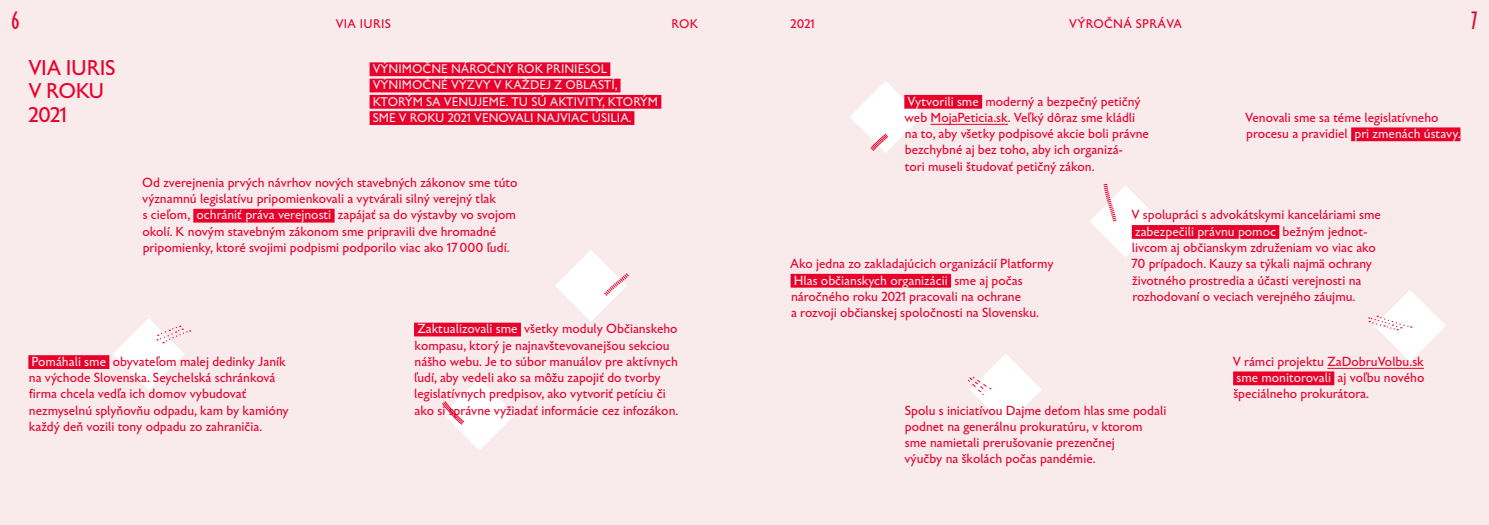
<style>
.page{position:relative;width:1489px;height:525px;background:#fff}
.page>*{position:absolute;margin:0;border:0;box-sizing:border-box;transform-origin:0 0}
.t1{font:25px "BC Eric Machat Headline";color:#e8002a}
.t2{font:21.25px/23.8px "BC Eric Machat";letter-spacing:-.015em;color:#e8002a}
.t3{font:13.12px/16.2px "BC Eric Machat";color:#e8002a}
.t4{font:12.5px/16.2px "BC Eric Machat";color:#f9eaec}
.t5{font:12.5px "BC Eric Machat";letter-spacing:.025em;color:#e8002a}
.s1{color:#f9eaec}
</style>
<div class="page">
<div style="left:0;top:0;width:1488px;height:524px;background:#f9eaec"></div>
<hr style="left:1327px;top:367px;width:96px;height:1px;background:#e8002a">
<div style="left:1232px;top:371px;width:102px;height:14px;background:#e8002a"></div>
<div style="left:1131px;top:225px;width:148px;height:14px;background:#e8002a"></div>
<div style="left:1350px;top:127px;width:110px;height:14px;background:#e8002a"></div>
<div style="left:790px;top:274px;width:161px;height:13px;background:#e8002a"></div>
<div style="left:369px;top:62px;width:241px;height:14px;background:#e8002a"></div>
<div style="left:369px;top:79px;width:251px;height:13px;background:#e8002a"></div>
<div style="left:369px;top:95px;width:292px;height:14px;background:#e8002a"></div>
<div style="left:369px;top:111px;width:265px;height:14px;background:#e8002a"></div>
<div style="left:193px;top:209px;width:141px;height:13px;background:#e8002a"></div>
<div style="left:28px;top:355px;width:81px;height:14px;background:#e8002a"></div>
<div style="left:904px;top:95px;width:78px;height:14px;background:#e8002a"></div>
<hr style="left:930px;top:124px;width:77px;height:1px;background:#e8002a">
<div style="left:414px;top:322px;width:107px;height:14px;background:#e8002a"></div>
<svg style="left:555px;top:250px;width:74px;height:72px"></svg>
<svg style="left:1090px;top:183px;width:71px;height:74px"></svg>
<svg style="left:442px;top:379px;width:73px;height:71px"></svg>
<svg style="left:850px;top:81px;width:71px;height:72px"></svg>
<svg style="left:113px;top:318px;width:78px;height:72px"></svg>
<svg style="left:1368px;top:290px;width:77px;height:71px"></svg>
<svg style="left:968px;top:354px;width:73px;height:71px"></svg>
<h1 class="t1" style="left:11px;top:7px;width:9px">6</h1>
<p class="t5" style="left:336px;top:16px;width:57px">VIA IURIS</p>
<p class="t5" style="left:671px;top:16px;width:28px">ROK</p>
<p class="t5" style="left:790px;top:16px;width:26px">2021</p>
<p class="t5" style="left:1069px;top:16px;width:114px">VÝROČNÁ SPRÁVA</p>
<h1 class="t1" style="left:1471px;top:7px;width:7px">7</h1>
<h2 class="t2" style="left:28px;top:56px;width:89px">VIA IURIS<br>V ROKU<br>2021</h2>
<p class="t4" style="left:373px;top:61px;width:287px">VÝNIMOČNE NÁROČNÝ ROK PRINIESOL VÝNIMOČNÉ VÝZVY V KAŽDEJ Z OBLASTÍ, KTORÝM SA VENUJEME. TU SÚ AKTIVITY, KTORÝM SME V ROKU 2021 VENOVALI NAJVIAC ÚSILIA.</p>
<p class="t3" style="left:142px;top:174px;width:377px">Od zverejnenia prvých návrhov nových stavebných zákonov sme túto významnú legislatívu pripomienkovali a vytvárali silný verejný tlak<br>s cieľom, <span class="s1">ochrániť práva verejnosti</span> zapájať sa do výstavby vo svojom okolí. K novým stavebným zákonom sme pripravili dve hromadné pripomienky, ktoré svojimi podpismi podporilo viac ako 17000 ľudí.</p>
<p class="t3" style="left:29px;top:353px;width:261px"><span class="s1">Pomáhali sme</span> obyvateľom malej dedinky Janík na východe Slovenska. Seychelská schránková firma chcela vedľa ich domov vybudovať nezmyselnú splyňovňu odpadu, kam by kamióny každý deň vozili tony odpadu zo zahraničia.</p>
<p class="t3" style="left:414px;top:321px;width:266px"><span class="s1">Zaktualizovali sme</span> všetky moduly Občianskeho kompasu, ktorý je najnavštevovanejšou sekciou nášho webu. Je to súbor manuálov pre aktívnych ľudí, aby vedeli ako sa môžu zapojiť do tvorby legislatívnych predpisov, ako vytvoriť petíciu či ako si správne vyžiadať informácie cez infozákon.</p>
<p class="t3" style="left:904px;top:93px;width:246px"><span class="s1">Vytvorili sme</span> moderný a bezpečný petičný web MojaPeticia.sk. Veľký dôraz sme kládli na to, aby všetky podpisové akcie boli právne bezchybné aj bez toho, aby ich organizá-<br>tori museli študovať petičný zákon.</p>
<p class="t3" style="left:1244px;top:109px;width:217px">Venovali sme sa téme legislatívneho procesu a pravidiel <span class="s1">pri zmenách ústavy.</span></p>
<p class="t3" style="left:790px;top:256px;width:265px">Ako jedna zo zakladajúcich organizácií Platformy <span class="s1">Hlas občianskych organizácii</span> sme aj počas náročného roku 2021 pracovali na ochrane<br>a rozvoji občianskej spoločnosti na Slovensku.</p>
<p class="t3" style="left:1131px;top:207px;width:251px">V spolupráci s advokátskymi kanceláriami sme <span class="s1">zabezpečili právnu pomoc</span> bežným jednot&shy;livcom aj občianskym združeniam vo viac ako 70 prípadoch. Kauzy sa týkali najmä ochrany životného prostredia a účasti verejnosti na rozhodovaní o veciach verejného záujmu.</p>
<p class="t3" style="left:1232px;top:353px;width:193px;text-align:justify">V rámci projektu ZaDobruVolbu.sk <span class="s1">sme monitorovali</span> aj voľbu nového špeciálneho prokurátora.</p>
<p class="t3" style="left:904px;top:402px;width:263px">Spolu s iniciatívou Dajme deťom hlas sme podali podnet na generálnu prokuratúru, v ktorom sme namietali prerušovanie prezenčnej<br>výučby na školách počas pandémie.</p>
</div>
